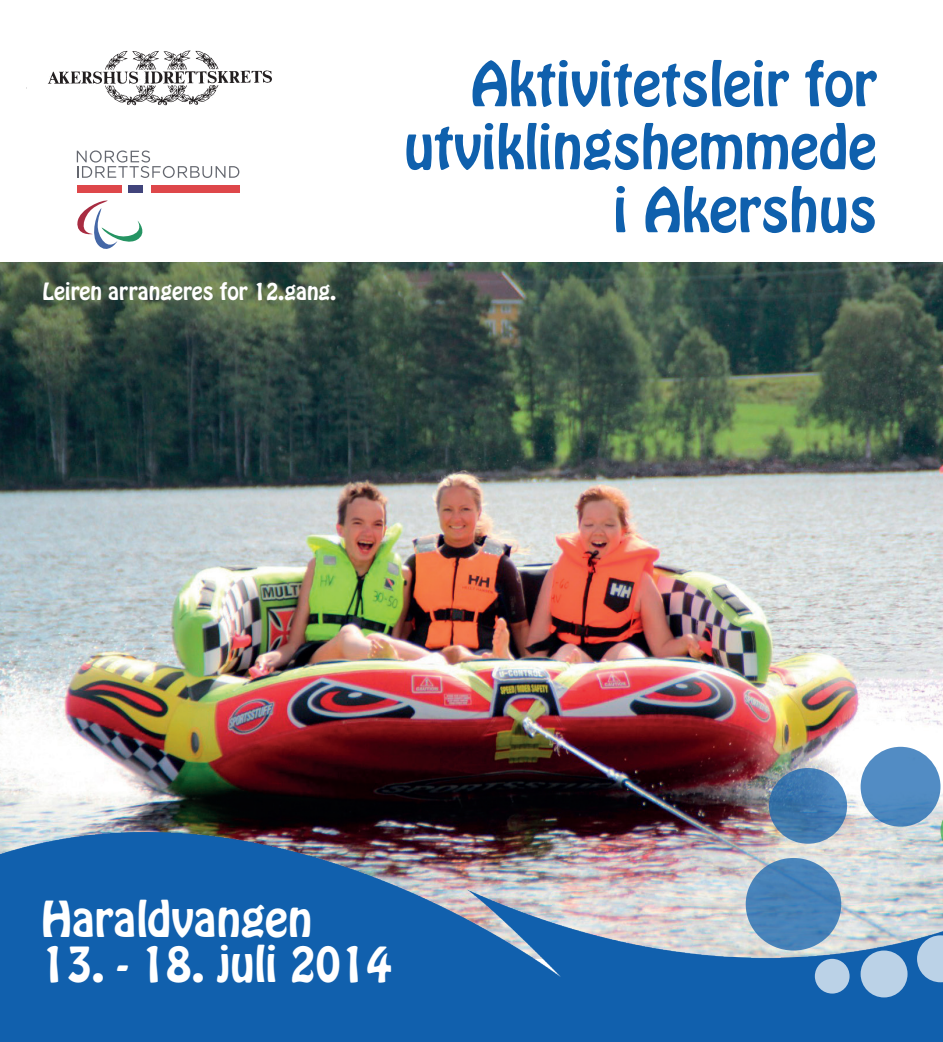
<style>
.page{position:relative;width:943px;height:1042px;background:#fff}
.page>*{position:absolute;margin:0;border:0;box-sizing:border-box;transform-origin:0 0}
.t1{font:54.25px/63px "Hobo Std";color:#0f60ad;text-align:right}
.t2{font:43.75px "Hobo Std";color:#fff}
.t3{font:21px "Hobo Std";color:#fff}
</style>
<div class="page">
<img style="left:0;top:263px;width:943px;height:231px">
<img style="left:0;top:494px;width:943px;height:548px">
<img style="left:26px;top:50px;width:246px;height:56px">
<svg style="left:769px;top:768px;width:78px;height:76px"></svg>
<svg style="left:745px;top:858px;width:96px;height:92px;fill:#4882b8"></svg>
<div style="left:860px;top:747px;width:80px;height:79px;background:#528cc4;border-radius:50%"></div>
<svg style="left:940px;top:803px;width:3px;height:55px"></svg>
<svg style="left:917px;top:935px;width:26px;height:47px"></svg>
<div style="left:814px;top:959px;width:35px;height:34px;background:#bbd2e7;border-radius:50%"></div>
<div style="left:860px;top:950px;width:47px;height:47px;background:#bbd2e7;border-radius:50%"></div>
<svg style="left:77px;top:150px;width:162px;height:28px"></svg>
<div style="left:77px;top:185px;width:44px;height:7px;background:#de474a"></div>
<div style="left:151px;top:185px;width:88px;height:7px;background:#de474a"></div>
<div style="left:128px;top:185px;width:15px;height:7px;background:#41447b"></div>
<svg style="left:77px;top:200px;width:66px;height:49px"></svg>
<p class="t3" style="left:43px;top:277px;width:295px">Leiren arrangeres for 12.gang.</p>
<p class="t1" style="left:404px;top:53px;width:474px">Aktivitetsleir for utviklingshemmede i Akershus</p>
<p class="t2" style="left:41px;top:888px;width:273px">Haraldvangen</p>
<p class="t2" style="left:41px;top:934px;width:352px">13. - 18. juli 2014</p>
</div>
